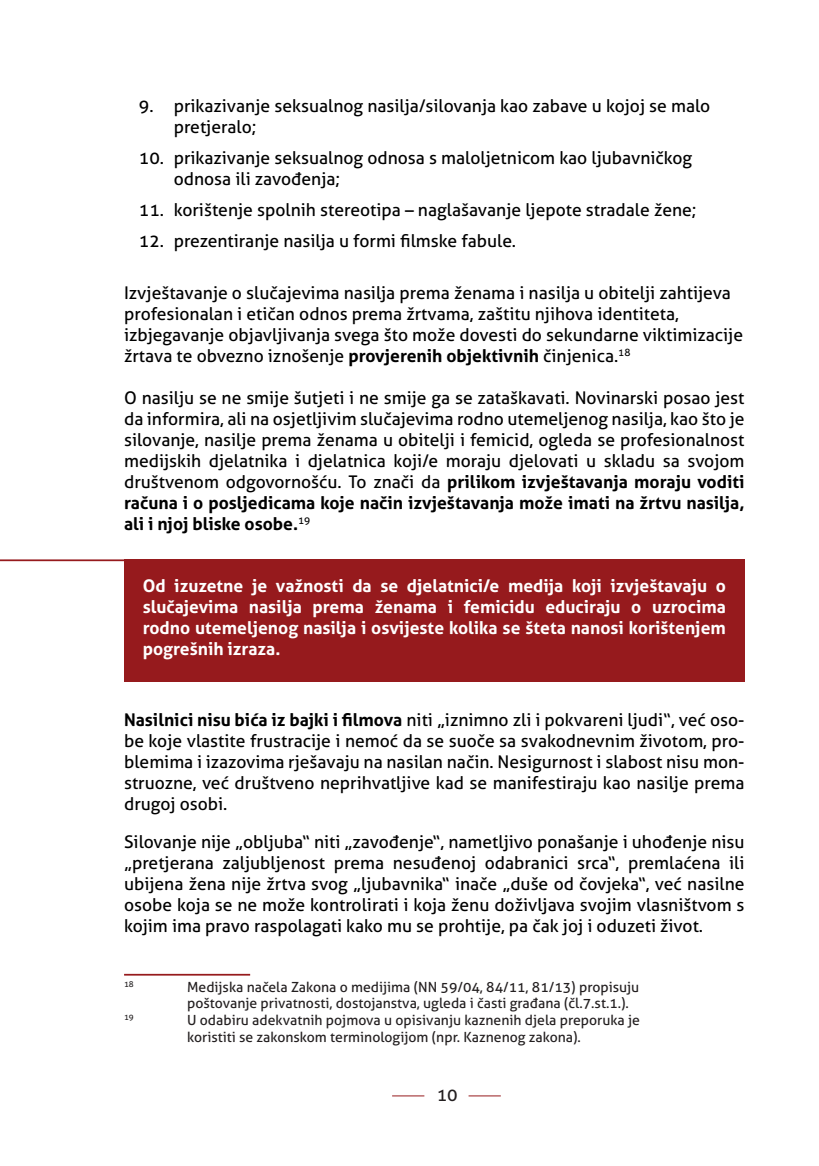
<style>
.page{position:relative;width:819px;height:1166px;background:#fff}
.page>*{position:absolute;margin:0;border:0;box-sizing:border-box;transform-origin:0 0}
.t1{font:17.5px/21px "Aller";color:#000}
.t2{font:700 17.5px/21px "Aller";color:#fff;text-align:justify}
.t3{font:17.5px "Aller";color:#231f20}
.t4{font:14px/16.8px "Aller";color:#231f20}
.t5{font:8.22px "Aller";color:#231f20}
.s1{font-weight:700}
</style>
<div class="page">
<div style="left:124px;top:559px;width:620px;height:123px;background:#961a1d"></div>
<hr style="left:0;top:559px;width:133px;height:2px;background:#961a1d">
<hr style="left:124px;top:974px;width:126px;height:1px;background:#961a1d">
<hr style="left:392px;top:1095px;width:32px;height:1px;background:#961a1d">
<hr style="left:468px;top:1095px;width:33px;height:1px;background:#961a1d">
<p class="t1" style="left:174px;top:95px;width:538px;text-indent:-35px">9. prikazivanje seksualnog nasilja/silovanja kao zabave u kojoj se malo pretjeralo;</p>
<p class="t1" style="left:174px;top:147px;width:520px;text-indent:-35px">10. prikazivanje seksualnog odnosa s maloljetnicom kao ljubavničkog odnosa ili zavođenja;</p>
<p class="t1" style="left:139px;top:199px;width:559px">11. korištenje spolnih stereotipa – naglašavanje ljepote stradale žene;</p>
<p class="t1" style="left:139px;top:230px;width:379px">12. prezentiranje nasilja u formi filmske fabule.</p>
<p class="t1" style="left:124px;top:282px;width:620px">Izvještavanje o slučajevima nasilja prema ženama i nasilja u obitelji zahtijeva profesionalan i etičan odnos prema žrtvama, zaštitu njihova identiteta, izbjegavanje objavljivanja svega što može dovesti do sekundarne viktimizacije žrtava te obvezno iznošenje <span class="s1">provjerenih objektivnih</span> činjenica.<sup>18</sup></p>
<p class="t1" style="left:124px;top:387px;width:622px;text-align:justify">O nasilju se ne smije šutjeti i ne smije ga se zataškavati. Novinarski posao jest da informira, ali na osjetljivim slučajevima rodno utemeljenog nasilja, kao što je silovanje, nasilje prema ženama u obitelji i femicid, ogleda se profesionalnost medijskih djelatnika i djelatnica koji/e moraju djelovati u skladu sa svojom društvenom odgovornošću. To znači da <span class="s1">prilikom izvještavanja moraju voditi računa i o posljedicama koje način izvještavanja može imati na žrtvu nasilja, ali i njoj bliske osobe.</span><sup>19</sup></p>
<p class="t2" style="left:143px;top:575px;width:584px">Od izuzetne je važnosti da se djelatnici/e medija koji izvještavaju o slučajevima nasilja prema ženama i femicidu educiraju o uzrocima rodno utemeljenog nasilja i osvijeste kolika se šteta nanosi korištenjem pogrešnih izraza.</p>
<p class="t1" style="left:124px;top:709px;width:622px;text-align:justify"><span class="s1">Nasilnici nisu bića iz bajki i filmova</span> niti „iznimno zli i pokvareni ljudi“, već oso&shy;be koje vlastite frustracije i nemoć da se suoče sa svakodnevnim životom, pro&shy;blemima i izazovima rješavaju na nasilan način. Nesigurnost i slabost nisu mon&shy;struozne, već društveno neprihvatljive kad se manifestiraju kao nasilje prema drugoj osobi.</p>
<p class="t1" style="left:124px;top:832px;width:622px;text-align:justify">Silovanje nije „obljuba“ niti „zavođenje“, nametljivo ponašanje i uhođenje nisu „pretjerana zaljubljenost prema nesuđenoj odabranici srca“, premlaćena ili ubijena žena nije žrtva svog „ljubavnika“ inače „duše od čovjeka“, već nasilne osobe koja se ne može kontrolirati i koja ženu doživljava svojim vlasništvom s kojim ima pravo raspolagati kako mu se prohtije, pa čak joj i oduzeti život.</p>
<p class="t5" style="left:124px;top:979px;width:11px">18</p>
<p class="t4" style="left:187px;top:978px;width:453px">Medijska načela Zakona o medijima (NN 59/04, 84/11, 81/13) propisuju poštovanje privatnosti, dostojanstva, ugleda i časti građana (čl.7.st.1.).</p>
<p class="t5" style="left:124px;top:1012px;width:11px">19</p>
<p class="t4" style="left:187px;top:1012px;width:454px">U odabiru adekvatnih pojmova u opisivanju kaznenih djela preporuka je koristiti se zakonskom terminologijom (npr. Kaznenog zakona).</p>
<p class="t3" style="left:436px;top:1083px;width:22px">10</p>
</div>
